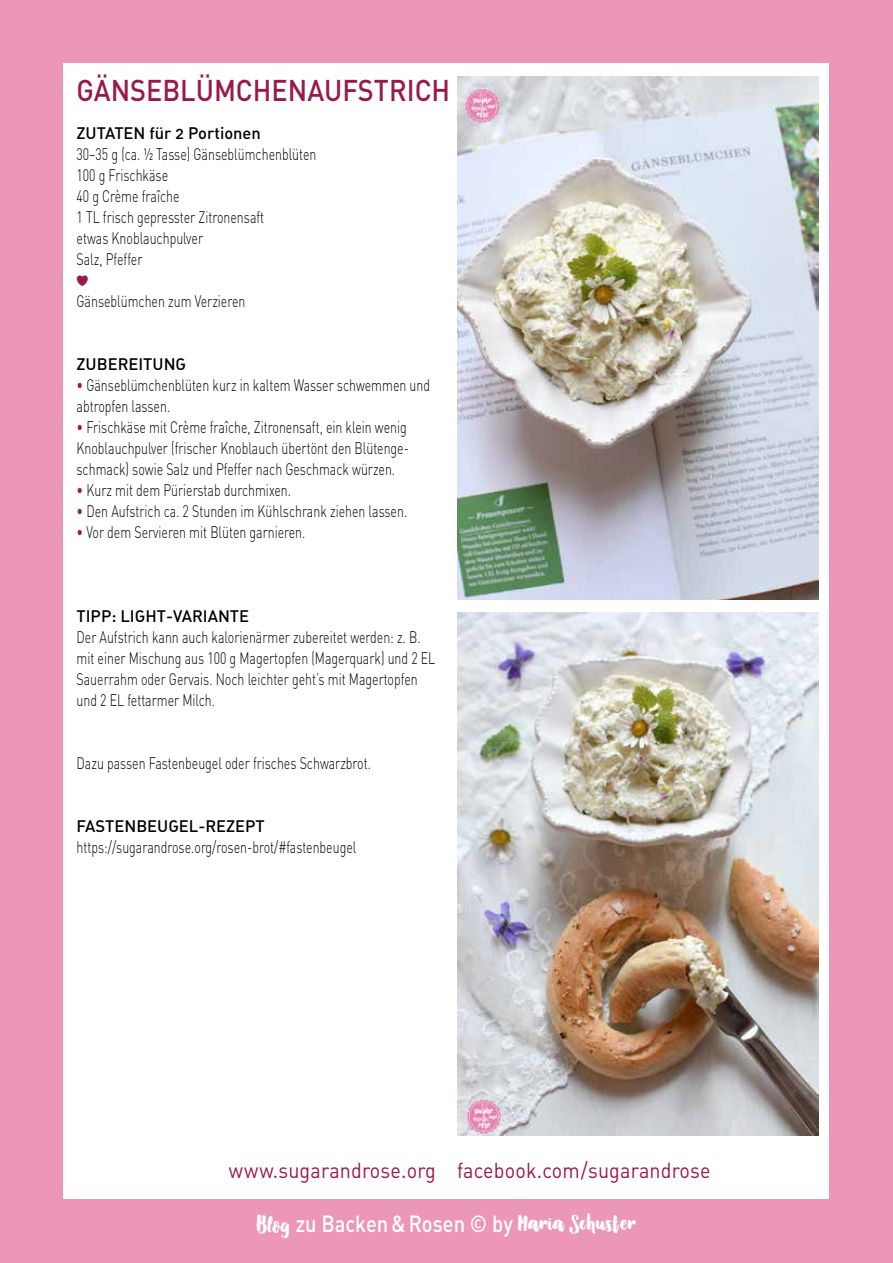
<style>
.page{position:relative;width:893px;height:1263px;background:#ec97b8}
.page>*{position:absolute;margin:0;border:0;box-sizing:border-box;transform-origin:0 0}
.t1{font:32.7px "Vissal";letter-spacing:.02em;color:#fff;scale:1.1 1}
.t2{font:500 29.7px "DIN";color:#981a4d;scale:.91 1}
.t3{font:21.45px "DIN Regular Alternate";letter-spacing:.01em;color:#981a4d;scale:.92 1}
.t4{font:300 16.5px/21px "DIN";color:#000;scale:.75 1}
.t5{font:16.5px "DIN Medium Alternate";color:#000}
.t6{font:15px "MF Dings 3";color:#981a4d}
.s1{color:#981a4d}
</style>
<div class="page">
<div style="left:64px;top:64px;width:765px;height:1135px;background:#fff"></div>
<img style="left:457px;top:77px;width:362px;height:523px">
<img style="left:457px;top:612px;width:362px;height:523px">
<h2 class="t2" style="left:77px;top:71px;width:412px">GÄNSEBLÜMCHENAUFSTRICH</h2>
<p class="t5" style="left:77px;top:122px;width:186px">ZUTATEN für 2 Portionen</p>
<p class="t4" style="left:77px;top:143px;width:321px">30–35 g (ca. ½ Tasse) Gänseblümchenblüten<br>100 g Frischkäse<br>40 g Crème fraîche<br>1 TL frisch gepresster Zitronensaft<br>etwas Knoblauchpulver<br>Salz, Pfeffer</p>
<p class="t6" style="left:77px;top:272px;width:13px">g</p>
<p class="t4" style="left:77px;top:290px;width:227px">Gänseblümchen zum Verzieren</p>
<p class="t5" style="left:77px;top:353px;width:111px">ZUBEREITUNG</p>
<p class="t4" style="left:77px;top:374px;width:473px"><span class="s1">•</span> Gänseblümchenblüten kurz in kaltem Wasser schwemmen und abtropfen lassen.</p>
<p class="t4" style="left:77px;top:416px;width:445px"><span class="s1">•</span> Frischkäse mit Crème fraîche, Zitronensaft, ein klein wenig<br>Knoblauchpulver (frischer Knoblauch übertönt den Blütenge&shy;schmack) sowie Salz und Pfeffer nach Geschmack würzen.</p>
<p class="t4" style="left:77px;top:479px;width:288px"><span class="s1">•</span> Kurz mit dem Pürierstab durchmixen.</p>
<p class="t4" style="left:77px;top:500px;width:442px"><span class="s1">•</span> Den Aufstrich ca. 2 Stunden im Kühlschrank ziehen lassen.</p>
<p class="t4" style="left:77px;top:521px;width:307px"><span class="s1">•</span> Vor dem Servieren mit Blüten garnieren.</p>
<p class="t5" style="left:77px;top:605px;width:174px">TIPP: LIGHT-VARIANTE</p>
<p class="t4" style="left:77px;top:626px;width:480px">Der Aufstrich kann auch kalorienärmer zubereitet werden: z. B. mit einer Mischung aus 100 g Magertopfen (Magerquark) und 2 EL Sauerrahm oder Gervais. Noch leichter geht’s mit Magertopfen und 2 EL fettarmer Milch.</p>
<p class="t4" style="left:77px;top:752px;width:394px">Dazu passen Fastenbeugel oder frisches Schwarzbrot.</p>
<p class="t5" style="left:77px;top:815px;width:190px">FASTENBEUGEL-REZEPT</p>
<p class="t4" style="left:77px;top:836px;width:375px">https://sugarandrose.org/rosen-brot/#fastenbeugel</p>
<h3 class="t3" style="left:229px;top:1156px;width:525px">www.sugarandrose.org facebook.com/sugarandrose</h3>
<h1 class="t1" style="left:256px;top:1208px;width:346px">Blog <sub>zu</sub> <sub>Backen</sub> <sub>&amp;</sub> <sub>Rosen</sub> <sub>©</sub> <sub>by</sub> Maria Schuster</h1>
</div>
